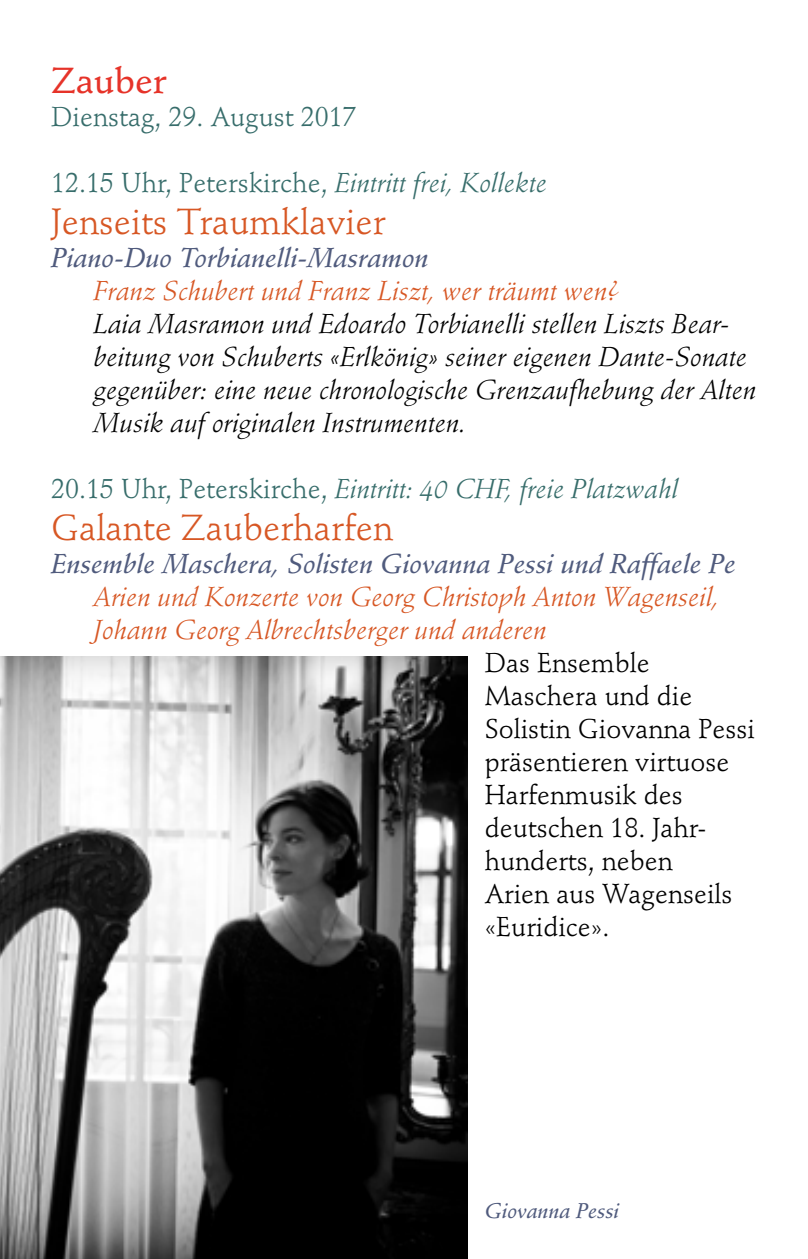
<style>
.page{position:relative;width:808px;height:1259px;background:#fff}
.page>*{position:absolute;margin:0;border:0;box-sizing:border-box;transform-origin:0 0}
.t1{font:36px "Stempel Schneidler Std";color:#d75724}
.t2{font:500 36px "Stempel Schneidler Std";color:#e63329}
.t3{font:italic 27px/33px "Stempel Schneidler Std";color:#000}
.t4{font:27px/33px "Stempel Schneidler Std";color:#000}
.t5{font:italic 27px/33px "Stempel Schneidler Std";color:#d75724}
.t6{font:27px "Stempel Schneidler Std Med It";color:#505b7d}
.t7{font:27px "Stempel Schneidler Std";color:#376d6b}
.t8{font:italic 27px "Stempel Schneidler Std";color:#376d6b}
.t9{font:21px "Stempel Schneidler Std Med It";color:#505b7d}
.s1{font-style:italic}
.s2{font-style:normal}
</style>
<div class="page">
<img style="left:0;top:657px;width:468px;height:602px">
<h1 class="t2" style="left:51px;top:59px;width:117px">Zauber</h1>
<p class="t7" style="left:51px;top:101px;width:307px">Dienstag, 29. August 2017</p>
<p class="t7" style="left:51px;top:167px;width:497px">12.15 Uhr, Peterskirche, <span class="s1">Eintritt frei, Kollekte</span></p>
<h1 class="t1" style="left:51px;top:201px;width:336px">Jenseits Traumklavier</h1>
<p class="t6" style="left:51px;top:242px;width:379px">Piano-Duo Torbianelli-Masramon</p>
<p class="t5" style="left:94px;top:275px;width:528px">Franz Schubert und Franz Liszt, wer träumt wen?</p>
<p class="t3" style="left:94px;top:308px;width:664px">Laia Masramon und Edoardo Torbianelli stellen Liszts Bear&shy;beitung von Schuberts «Erlkönig» seiner eigenen Dante-Sonate gegenüber: eine neue chronologische Grenzaufhebung der Alten Musik auf originalen Instrumenten.</p>
<p class="t8" style="left:51px;top:473px;width:629px"><span class="s2">20.15 Uhr, Peterskirche,</span> Eintritt: 40 CHF, freie Platzwahl</p>
<h1 class="t1" style="left:51px;top:507px;width:343px">Galante Zauberharfen</h1>
<p class="t6" style="left:51px;top:548px;width:686px">Ensemble Maschera, Solisten Giovanna Pessi und Raffaele Pe</p>
<p class="t5" style="left:94px;top:581px;width:627px">Arien und Konzerte von Georg Christoph Anton Wagenseil,<br>Johann Georg Albrechtsberger und anderen</p>
<p class="t4" style="left:485px;top:647px;width:272px">Das Ensemble<br>Maschera und die<br>Solistin Giovanna Pessi präsentieren virtuose<br>Harfenmusik des deutschen 18. Jahr&shy;hunderts, neben<br>Arien aus Wagenseils «Euridice».</p>
<p class="t9" style="left:485px;top:1198px;width:136px">Giovanna Pessi</p>
</div>
